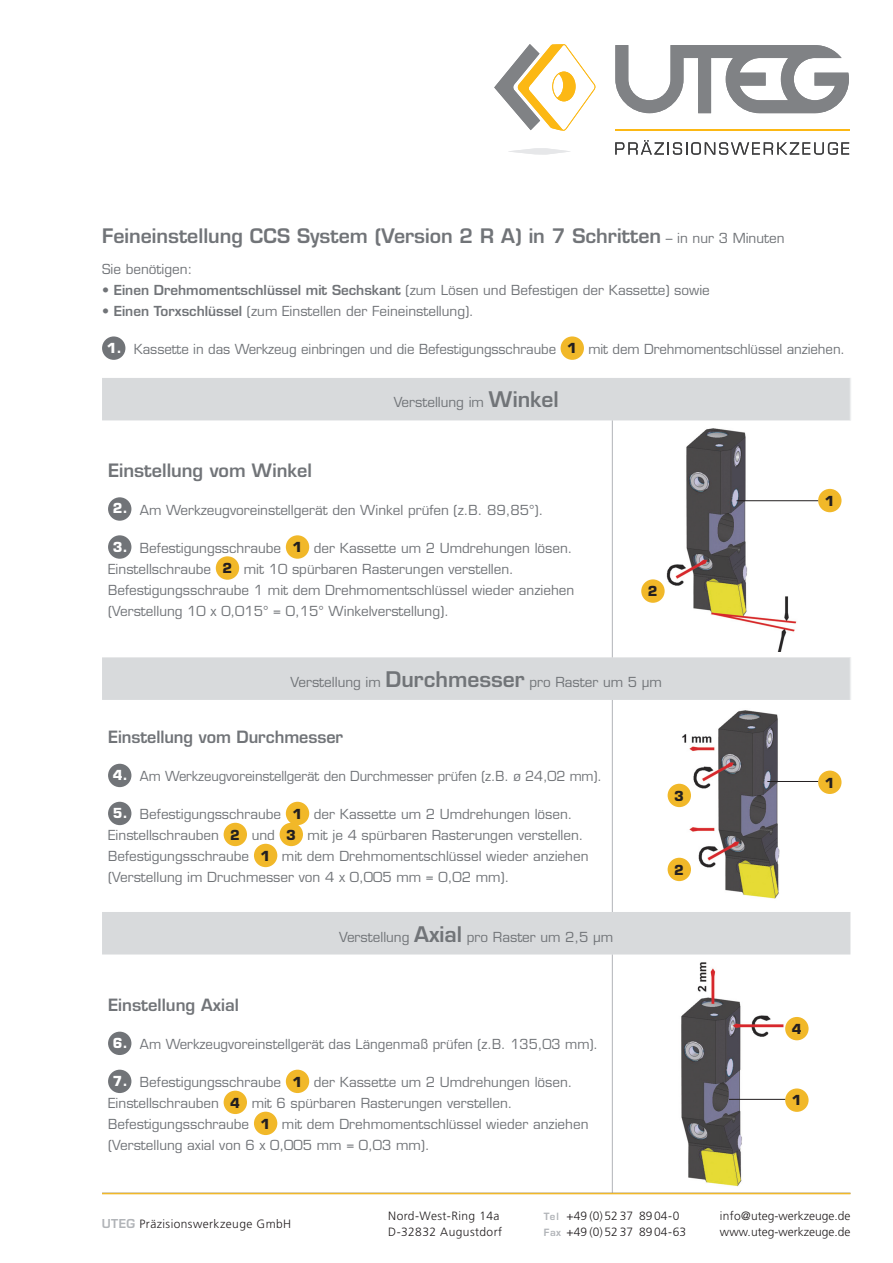
<style>
.page{position:relative;width:893px;height:1263px;background:#fff}
.page>*{position:absolute;margin:0;border:0;box-sizing:border-box;transform-origin:0 0}
.t1{font:600 19.5px "Eurostile";color:#717478}
.t2{font:600 18px "Eurostile";color:#717478}
.t3{font:600 16.5px "Eurostile";letter-spacing:-.005em;color:#717478}
.t4{font:13.5px/21px "Eurostile";color:#717478}
.t5{font:700 13.5px "Eurostile";color:#231f20}
.t6{font:300 12px/15.8px "Frutiger";color:#231f20}
.t7{font:300 12px/15.8px "Frutiger";letter-spacing:.035em;color:#231f20}
.s1{font-weight:400;font-size:13.5px}
.s2{font-weight:600}
.s3{font-weight:700;color:#fff}
.s4{font-weight:700;color:#231f20}
.s5{font-weight:600;font-size:21px}
.s6{font-family:"Eurostile";font-weight:600;color:#b1b4b8}
.s7{font-family:"Eurostile";font-weight:600;font-size:9.75px;color:#b1b4b8}
</style>
<div class="page">
<div style="left:102px;top:336px;width:23px;height:24px;background:#717478;border-radius:50%"></div>
<div style="left:561px;top:336px;width:23px;height:24px;background:#f1b829;border-radius:50%"></div>
<svg style="left:102px;top:378px;width:748px;height:576px"></svg>
<hr style="left:850px;top:378px;width:1px;height:42px;background:#edeeef">
<hr style="left:850px;top:657px;width:1px;height:43px;background:#edeeef">
<hr style="left:612px;top:420px;width:1px;height:237px;background:#b1b4b8">
<hr style="left:612px;top:954px;width:1px;height:239px;background:#b1b4b8">
<hr style="left:612px;top:700px;width:1px;height:212px;background:#b1b4b8">
<div style="left:108px;top:497px;width:23px;height:24px;background:#717478;border-radius:50%"></div>
<div style="left:108px;top:535px;width:23px;height:24px;background:#717478;border-radius:50%"></div>
<div style="left:286px;top:535px;width:23px;height:24px;background:#f1b829;border-radius:50%"></div>
<div style="left:216px;top:556px;width:23px;height:24px;background:#f1b829;border-radius:50%"></div>
<img style="left:664px;top:426px;width:135px;height:225px">
<div style="left:108px;top:764px;width:23px;height:23px;background:#717478;border-radius:50%"></div>
<div style="left:108px;top:802px;width:23px;height:23px;background:#717478;border-radius:50%"></div>
<div style="left:286px;top:802px;width:23px;height:23px;background:#f1b829;border-radius:50%"></div>
<div style="left:224px;top:823px;width:23px;height:23px;background:#f1b829;border-radius:50%"></div>
<div style="left:280px;top:823px;width:23px;height:23px;background:#f1b829;border-radius:50%"></div>
<div style="left:254px;top:844px;width:23px;height:23px;background:#f1b829;border-radius:50%"></div>
<img style="left:678px;top:708px;width:105px;height:192px">
<div style="left:108px;top:1032px;width:23px;height:23px;background:#717478;border-radius:50%"></div>
<div style="left:108px;top:1070px;width:23px;height:23px;background:#717478;border-radius:50%"></div>
<div style="left:286px;top:1070px;width:23px;height:23px;background:#f1b829;border-radius:50%"></div>
<div style="left:224px;top:1091px;width:23px;height:23px;background:#f1b829;border-radius:50%"></div>
<div style="left:254px;top:1112px;width:23px;height:23px;background:#f1b829;border-radius:50%"></div>
<img style="left:681px;top:962px;width:106px;height:225px">
<svg style="left:508px;top:148px;width:62px;height:7px"></svg>
<svg style="left:615px;top:140px;width:234px;height:15px"></svg>
<svg style="left:615px;top:45px;width:234px;height:68px"></svg>
<hr style="left:615px;top:129px;width:234px;height:2px;background:#fcb814">
<svg style="left:494px;top:44px;width:102px;height:87px"></svg>
<hr style="left:102px;top:1193px;width:748px;height:1px;background:#f1b829">
<div style="left:785px;top:1017px;width:24px;height:23px;background:#f1b829;border-radius:50%"></div>
<div style="left:668px;top:858px;width:23px;height:23px;background:#f1b829;border-radius:50%"></div>
<div style="left:668px;top:784px;width:23px;height:23px;background:#f1b829;border-radius:50%"></div>
<div style="left:818px;top:771px;width:23px;height:23px;background:#f1b829;border-radius:50%"></div>
<hr style="left:767px;top:781px;width:51px;height:1px;background:#231f20">
<div style="left:785px;top:1088px;width:24px;height:24px;background:#f1b829;border-radius:50%"></div>
<hr style="left:729px;top:1099px;width:56px;height:1px;background:#231f20">
<div style="left:641px;top:579px;width:24px;height:24px;background:#f1b829;border-radius:50%"></div>
<div style="left:818px;top:489px;width:23px;height:23px;background:#f1b829;border-radius:50%"></div>
<hr style="left:736px;top:500px;width:82px;height:1px;background:#231f20">
<h1 class="t1" style="left:102px;top:228px;width:684px">Feineinstellung CCS System (Version 2 R A) in 7 Schritten <span class="s1">– in nur 3 Minuten</span></h1>
<p class="t4" style="left:102px;top:260px;width:92px">Sie benötigen:</p>
<p class="t4" style="left:102px;top:281px;width:609px">• <span class="s2">Einen Drehmomentschlüssel mit Sechskant</span> (zum Lösen und Befestigen der Kassette) sowie</p>
<p class="t4" style="left:102px;top:302px;width:373px">• <span class="s2">Einen Torxschlüssel</span> (zum Einstellen der Feineinstellung).</p>
<p class="t4" style="left:107px;top:340px;width:740px"><span class="s3">1.</span> Kassette in das Werkzeug einbringen und die Befestigungsschraube <span class="s4">1</span> mit dem Drehmomentschlüssel anziehen.</p>
<p class="t4" style="left:394px;top:393px;width:167px">Verstellung im <span class="s5">Winkel</span></p>
<h2 class="t2" style="left:108px;top:463px;width:206px">Einstellung vom Winkel</h2>
<p class="t4" style="left:113px;top:501px;width:432px"><span class="s3">2.</span> Am Werkzeugvoreinstellgerät den Winkel prüfen (z.B. 89,85°).</p>
<p class="t4" style="left:108px;top:539px;width:468px;text-indent:5px"><span class="s3">3.</span> Befestigungsschraube <span class="s4">1</span> der Kassette um 2 Umdrehungen lösen.<br>Einstellschraube <span class="s4">2</span> mit 10 spürbaren Rasterungen verstellen.<br>Befestigungsschraube 1 mit dem Drehmomentschlüssel wieder anziehen (Verstellung 10 x 0,015° = 0,15° Winkelverstellung).</p>
<p class="t5" style="left:648px;top:586px;width:11px">2</p>
<p class="t4" style="left:291px;top:673px;width:373px">Verstellung im <span class="s5">Durchmesser</span> pro Raster um 5 µm</p>
<p class="t3" style="left:108px;top:731px;width:237px">Einstellung vom Durchmesser</p>
<p class="t4" style="left:113px;top:767px;width:491px"><span class="s3">4.</span> Am Werkzeugvoreinstellgerät den Durchmesser prüfen (z.B. ø 24,02 mm).</p>
<p class="t4" style="left:108px;top:805px;width:482px;text-indent:5px"><span class="s3">5.</span> Befestigungsschraube <span class="s4">1</span> der Kassette um 2 Umdrehungen lösen.<br>Einstellschrauben <span class="s4">2</span> und <span class="s4">3</span> mit je 4 spürbaren Rasterungen verstellen.<br>Befestigungsschraube <span class="s4">1</span> mit dem Drehmomentschlüssel wieder anziehen (Verstellung im Druchmesser von 4 x 0,005 mm = 0,02 mm).</p>
<p class="t5" style="left:674px;top:790px;width:11px">3</p>
<p class="t5" style="left:674px;top:864px;width:11px">2</p>
<p class="t4" style="left:339px;top:928px;width:276px">Verstellung <span class="s5">Axial</span> pro Raster um 2,5 µm</p>
<p class="t3" style="left:108px;top:999px;width:132px">Einstellung Axial</p>
<p class="t4" style="left:113px;top:1035px;width:487px"><span class="s3">6.</span> Am Werkzeugvoreinstellgerät das Längenmaß prüfen (z.B. 135,03 mm).</p>
<p class="t4" style="left:108px;top:1073px;width:482px;text-indent:5px"><span class="s3">7.</span> Befestigungsschraube <span class="s4">1</span> der Kassette um 2 Umdrehungen lösen.<br>Einstellschrauben <span class="s4">4</span> mit 6 spürbaren Rasterungen verstellen.<br>Befestigungsschraube <span class="s4">1</span> mit dem Drehmomentschlüssel wieder anziehen (Verstellung axial von 6 x 0,005 mm = 0,03 mm).</p>
<p class="t5" style="left:825px;top:496px;width:11px">1</p>
<p class="t5" style="left:825px;top:777px;width:11px">1</p>
<p class="t5" style="left:792px;top:1024px;width:11px">4</p>
<p class="t5" style="left:792px;top:1095px;width:11px">1</p>
<p class="t7" style="left:102px;top:1217px;width:191px"><span class="s6">UTEG</span> Präzisionswerkzeuge GmbH</p>
<p class="t7" style="left:388px;top:1209px;width:115px">Nord-West-Ring 14a<br>D-32832 Augustdorf</p>
<p class="t6" style="left:544px;top:1209px;width:144px"><span class="s7">Tel</span> +49 (0) 52 37 89 04-0<br><span class="s7">Fax</span> +49 (0) 52 37 89 04-63</p>
<p class="t6" style="left:720px;top:1209px;width:132px">info@uteg-werkzeuge.de www.uteg-werkzeuge.de</p>
</div>
